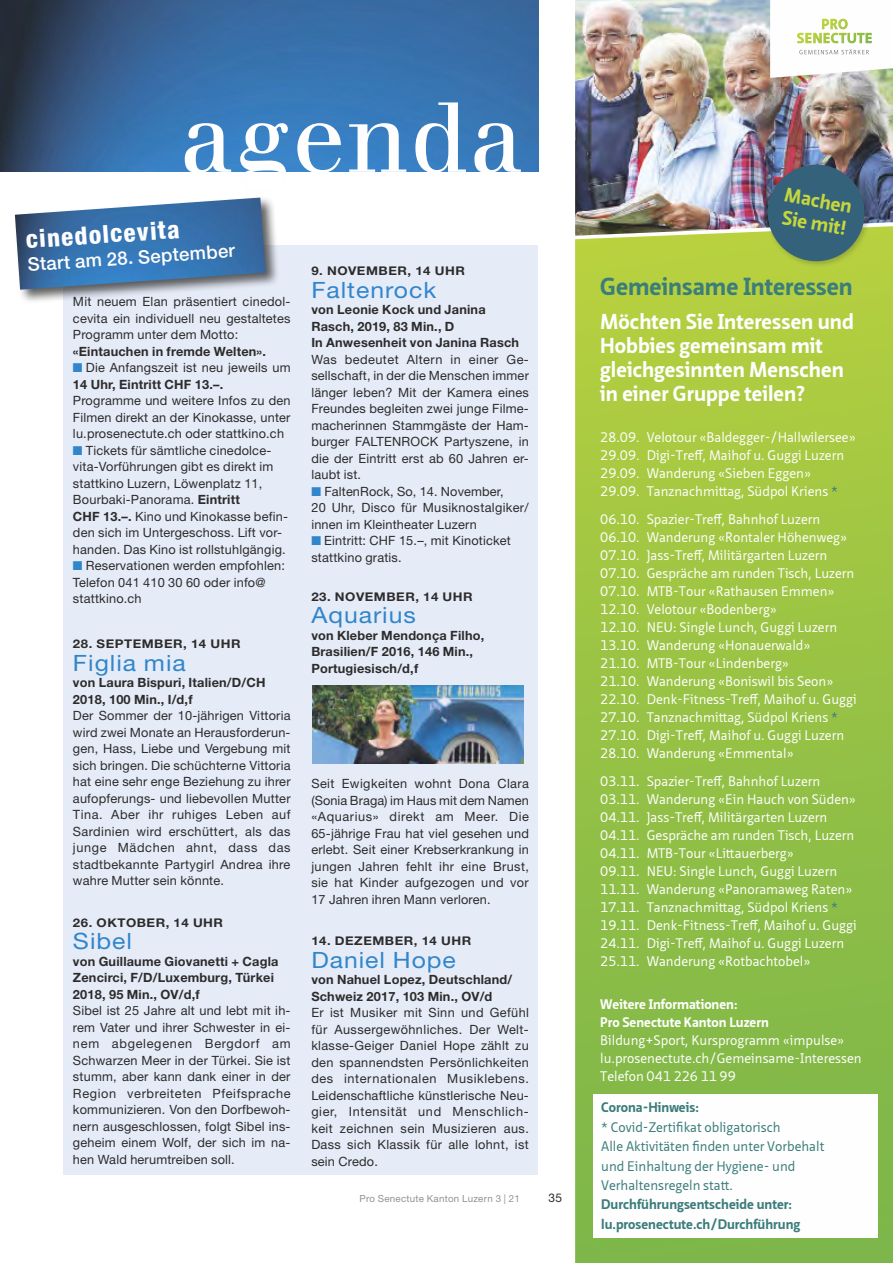
<style>
.page{position:relative;width:893px;height:1263px;background:#fff}
.page>*{position:absolute;margin:0;border:0;box-sizing:border-box;transform-origin:0 0}
.t1{font:97.05px "Walbaum";letter-spacing:.015em;color:#fefefe}
.t2{font:800 condensed 24.9px "Helvetica Neue";color:#fefefe}
.t3{font:700 24px "Neue Sans Pro";color:#3b7d7b}
.t4{font:22.5px "Helvetica Neue LT Std";letter-spacing:.04em;color:#3186cb;scale:1.1 1}
.t5{font:700 21px/24px "Neue Sans Pro";color:#fefefe}
.t6{font:700 19.5px/22.5px "Neue Sans Pro";color:#c5d73c}
.t7{font:500 18.6px "Helvetica Neue LT Std";color:#fefefe}
.t8{font:13.5px/18px "Neue Sans Pro";color:#fefefe}
.t9{font:13.5px/19.5px "Neue Sans Pro";color:#3b7d7b}
.t10{font:700 13.5px/19.5px "Neue Sans Pro";color:#3b7d7b}
.t11{font:700 13.5px/18px "Neue Sans Pro";color:#fefefe}
.t12{font:12.75px/16.5px "Helvetica Neue LT Std";letter-spacing:.015em;color:#2c2c2b;text-align:justify}
.t13{font:700 12.75px/16.5px "Helvetica Neue LT Std";letter-spacing:.015em;color:#2c2c2b}
.t14{font:700 12px "Helvetica Neue LT Std";letter-spacing:.04em;color:#2c2c2b;scale:1.1 1}
.t15{font:12px "Helvetica Neue LT Std";color:#2c2c2b}
.t16{font:9.75px "Helvetica Neue LT Std";letter-spacing:.025em;color:#919291}
.s1{color:#3186cb}
.s2{font-weight:700}
.s3{color:#3b7d7b}
</style>
<div class="page">
<img style="left:0;top:0;width:539px;height:171px">
<img style="left:575px;top:0;width:318px;height:226px">
<svg style="left:575px;top:226px;width:318px;height:1037px;background:#9ac244"></svg>
<div style="left:764px;top:162px;width:108px;height:106px;background:#2c2c2b;opacity:.25"></div>
<div style="left:768px;top:165px;width:97px;height:96px;background:#34627b;border-radius:50%"></div>
<div style="left:594px;top:1094px;width:284px;height:144px;background:#fefefe"></div>
<div style="left:63px;top:245px;width:475px;height:930px;background:#e6ebf8"></div>
<div style="left:13px;top:195px;width:267px;height:109px;background:#2c2c2b;opacity:.75"></div>
<img style="left:15px;top:198px;width:251px;height:92px">
<img style="left:312px;top:685px;width:212px;height:79px">
<svg style="left:770px;top:0;width:123px;height:78px"></svg>
<h1 class="t1" style="left:179px;top:80px;width:345px">agenda</h1>
<h2 class="t2" style="left:25px;top:224px;width:155px;rotate:-4deg">cinedolcevita</h2>
<h3 class="t7" style="left:27px;top:254px;width:209px;rotate:-4deg">Start am 28. September</h3>
<p class="t12" style="left:73px;top:293px;width:219px">Mit neuem Elan präsentiert cinedol&shy;cevita ein individuell neu gestaltetes Programm unter dem Motto:</p>
<p class="t13" style="left:73px;top:343px;width:195px">«Eintauchen in fremde Welten».</p>
<p class="t12" style="left:73px;top:359px;width:219px"><span class="s1">■</span> Die Anfangszeit ist neu jeweils um<br><span class="s2">14 Uhr, Eintritt CHF 13.–.</span></p>
<p class="t12" style="left:73px;top:392px;width:219px">Programme und weitere Infos zu den Filmen direkt an der Kinokasse, unter lu.prosenectute.ch oder stattkino.ch</p>
<p class="t12" style="left:73px;top:442px;width:216px;text-align:left"><span class="s1">■</span> Tickets für sämtliche cinedolce&shy;vita-Vorführungen gibt es direkt im stattkino Luzern, Löwenplatz 11, Bourbaki-Panorama. <span class="s2">Eintritt<br>CHF 13.–.</span> Kino und Kinokasse befin&shy;den sich im Untergeschoss. Lift vor&shy;handen. Das Kino ist rollstuhlgängig.</p>
<p class="t12" style="left:73px;top:557px;width:213px;text-align:left"><span class="s1">■</span> Reservationen werden empfohlen:<br>Telefon 041 410 30 60 oder info@ stattkino.ch</p>
<p class="t14" style="left:73px;top:637px;width:154px">28. SEPTEMBER, 14 UHR</p>
<h3 class="t4" style="left:73px;top:649px;width:104px">Figlia mia</h3>
<p class="t13" style="left:73px;top:674px;width:194px">von Laura Bispuri, Italien/D/CH<br>2018, 100 Min., I/d,f</p>
<p class="t12" style="left:73px;top:707px;width:219px">Der Sommer der 10-jährigen Vittoria wird zwei Monate an Herausforderun&shy;gen, Hass, Liebe und Vergebung mit sich bringen. Die schüchterne Vittoria hat eine sehr enge Beziehung zu ihrer aufopferungs- und liebevollen Mutter Tina. Aber ihr ruhiges Leben auf Sardinien wird erschüttert, als das junge Mädchen ahnt, dass das stadtbekannte Partygirl Andrea ihre wahre Mutter sein könnte.</p>
<p class="t14" style="left:73px;top:915px;width:138px">26. OKTOBER, 14 UHR</p>
<h3 class="t4" style="left:73px;top:928px;width:55px">Sibel</h3>
<p class="t13" style="left:73px;top:952px;width:207px">von Guillaume Giovanetti + Cagla<br>Zencirci, F/D/Luxemburg, Türkei<br>2018, 95 Min., OV/d,f</p>
<p class="t12" style="left:73px;top:1002px;width:219px">Sibel ist 25 Jahre alt und lebt mit ih&shy;rem Vater und ihrer Schwester in ei&shy;nem abgelegenen Bergdorf am Schwarzen Meer in der Türkei. Sie ist stumm, aber kann dank einer in der Region verbreiteten Pfeifsprache kommunizieren. Von den Dorfbewoh&shy;nern ausgeschlossen, folgt Sibel ins&shy;geheim einem Wolf, der sich im na&shy;hen Wald herumtreiben soll.</p>
<p class="t14" style="left:311px;top:263px;width:141px">9. NOVEMBER, 14 UHR</p>
<h3 class="t4" style="left:311px;top:276px;width:115px">Faltenrock</h3>
<p class="t13" style="left:311px;top:301px;width:209px">von Leonie Kock und Janina<br>Rasch, 2019, 83 Min., D<br>In Anwesenheit von Janina Rasch</p>
<p class="t12" style="left:311px;top:351px;width:219px">Was bedeutet Altern in einer Ge&shy;sellschaft, in der die Menschen immer länger leben? Mit der Kamera eines Freundes begleiten zwei junge Filme&shy;macherinnen Stammgäste der Ham&shy;burger FALTENROCK Partyszene, in die der Eintritt erst ab 60 Jahren er&shy;laubt ist.</p>
<p class="t12" style="left:311px;top:483px;width:219px;text-align:left"><span class="s1">■</span> FaltenRock, So, 14. November,<br>20 Uhr, Disco für Musiknostalgiker/ innen im Kleintheater Luzern</p>
<p class="t12" style="left:311px;top:532px;width:201px"><span class="s1">■</span> Eintritt: CHF 15.–, mit Kinoticket stattkino gratis.</p>
<p class="t14" style="left:311px;top:589px;width:148px">23. NOVEMBER, 14 UHR</p>
<h3 class="t4" style="left:311px;top:602px;width:97px">Aquarius</h3>
<p class="t13" style="left:311px;top:627px;width:174px">von Kleber Mendonça Filho,<br>Brasilien/F 2016, 146 Min.,<br>Portugiesisch/d,f</p>
<p class="t12" style="left:311px;top:775px;width:219px">Seit Ewigkeiten wohnt Dona Clara (Sonia Braga) im Haus mit dem Namen «Aquarius» direkt am Meer. Die 65-jährige Frau hat viel gesehen und erlebt. Seit einer Krebserkrankung in jungen Jahren fehlt ihr eine Brust, sie hat Kinder aufgezogen und vor 17 Jahren ihren Mann verloren.</p>
<p class="t14" style="left:311px;top:933px;width:147px">14. DEZEMBER, 14 UHR</p>
<h3 class="t4" style="left:311px;top:946px;width:133px">Daniel Hope</h3>
<p class="t13" style="left:311px;top:971px;width:202px">von Nahuel Lopez, Deutschland/<br>Schweiz 2017, 103 Min., OV/d</p>
<p class="t12" style="left:311px;top:1004px;width:219px">Er ist Musiker mit Sinn und Gefühl für Aussergewöhnliches. Der Welt&shy;klasse-Geiger Daniel Hope zählt zu den spannendsten Persönlichkeiten des internationalen Musiklebens.<br>Leidenschaftliche künstlerische Neu&shy;gier, Intensität und Menschlich&shy;keit zeichnen sein Musizieren aus.<br>Dass sich Klassik für alle lohnt, ist sein Credo.</p>
<p class="t16" style="left:360px;top:1193px;width:162px">Pro Senectute Kanton Luzern 3 | 21</p>
<p class="t15" style="left:548px;top:1191px;width:15px">35</p>
<h3 class="t6" style="left:787px;top:183px;width:70px;rotate:10deg">Machen<br>Sie mit!</h3>
<h3 class="t3" style="left:600px;top:271px;width:254px">Gemeinsame Interessen</h3>
<h3 class="t5" style="left:600px;top:310px;width:255px">Möchten Sie Interessen und<br>Hobbies gemeinsam mit gleichgesinnten Menschen in einer Gruppe teilen?</h3>
<p class="t8" style="left:600px;top:428px;width:257px">28.09. Velotour «Baldegger-/Hallwilersee» 29.09. Digi-Treff, Maihof u. Guggi Luzern 29.09. Wanderung «Sieben Eggen»<br>29.09. Tanznachmittag, Südpol Kriens <span class="s3">*</span></p>
<p class="t8" style="left:600px;top:510px;width:258px">06.10. Spazier-Treff, Bahnhof Luzern 06.10. Wanderung «Rontaler Höhenweg» 07.10. Jass-Treff, Militärgarten Luzern 07.10. Gespräche am runden Tisch, Luzern 07.10. MTB-Tour «Rathausen Emmen» 12.10. Velotour «Bodenberg»<br>12.10. NEU: Single Lunch, Guggi Luzern 13.10. Wanderung «Honauerwald»<br>21.10. MTB-Tour «Lindenberg»<br>21.10. Wanderung «Boniswil bis Seon» 22.10. Denk-Fitness-Treff, Maihof u. Guggi 27.10. Tanznachmittag, Südpol Kriens <span class="s3">* </span>27.10. Digi-Treff, Maihof u. Guggi Luzern 28.10. Wanderung «Emmental»</p>
<p class="t8" style="left:600px;top:772px;width:258px">03.11. Spazier-Treff, Bahnhof Luzern 03.11. Wanderung «Ein Hauch von Süden» 04.11. Jass-Treff, Militärgarten Luzern 04.11. Gespräche am runden Tisch, Luzern 04.11. MTB-Tour «Littauerberg»<br>09.11. NEU: Single Lunch, Guggi Luzern 11.11. Wanderung «Panoramaweg Raten» 17.11. Tanznachmittag, Südpol Kriens <span class="s3">* </span>19.11. Denk-Fitness-Treff, Maihof u. Guggi 24.11. Digi-Treff, Maihof u. Guggi Luzern 25.11. Wanderung «Rotbachtobel»</p>
<p class="t11" style="left:600px;top:995px;width:170px">Weitere Informationen:<br>Pro Senectute Kanton Luzern</p>
<p class="t8" style="left:600px;top:1031px;width:263px">Bildung+Sport, Kursprogramm «impulse» lu.prosenectute.ch/Gemeinsame-Interessen<br>Telefon 041 226 11 99</p>
<p class="t10" style="left:601px;top:1097px;width:99px">Corona-Hinweis:</p>
<p class="t9" style="left:601px;top:1117px;width:225px">* Covid-Zertifikat obligatorisch<br>Alle Aktivitäten finden unter Vorbehalt und Einhaltung der Hygiene- und Verhaltensregeln statt.</p>
<p class="t10" style="left:601px;top:1195px;width:201px">Durchführungsentscheide unter: lu.prosenectute.ch/Durchführung</p>
</div>
